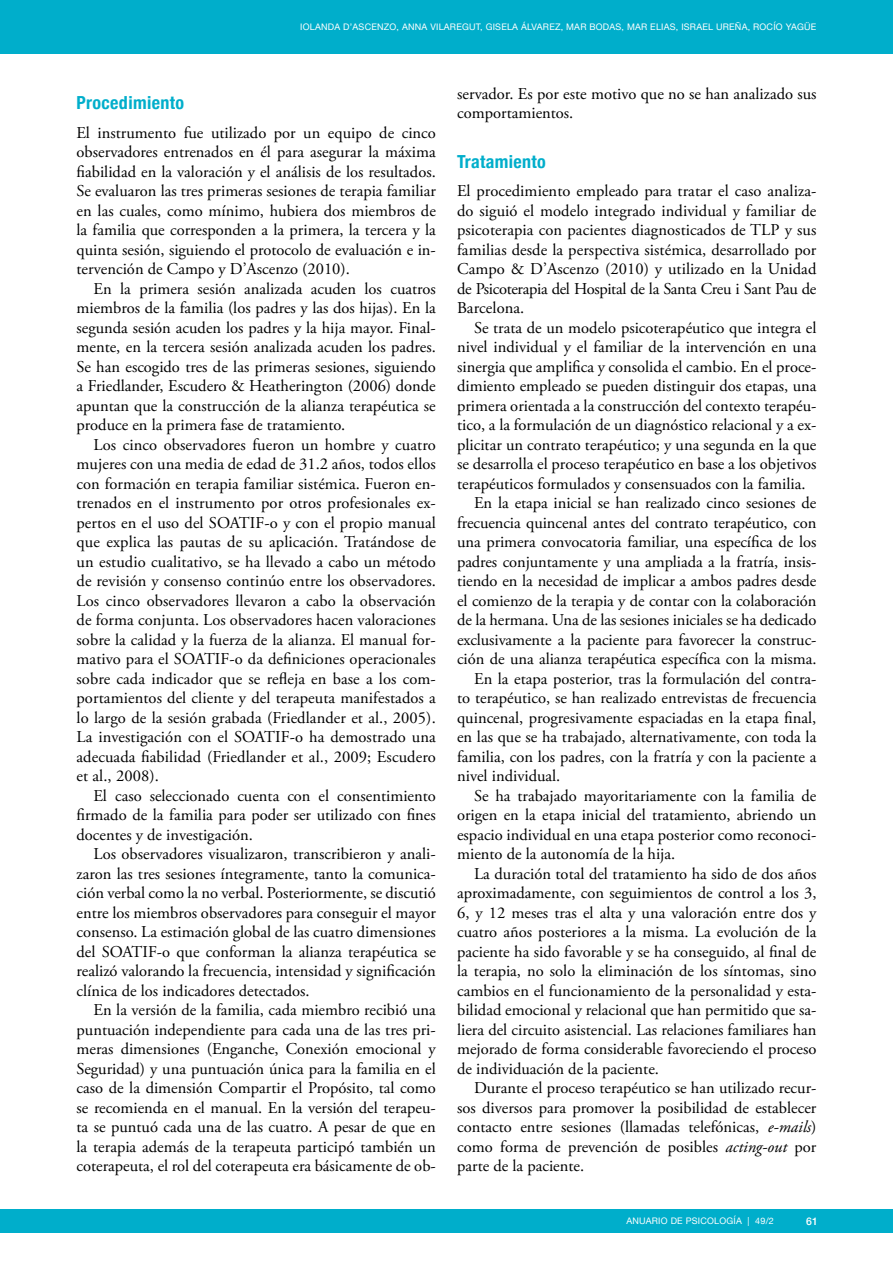
<style>
.page{position:relative;width:893px;height:1263px;background:#fff}
.page>*{position:absolute;margin:0;border:0;box-sizing:border-box;transform-origin:0 0}
.t1{font:700 condensed 18px "Helvetica Neue";letter-spacing:.02em;color:#00aecb}
.t2{font:16.5px/19.5px "Adobe Garamond Pro";color:#000;text-align:justify}
.t3{font:500 10.5px "Helvetica Neue";color:#fff}
.t4{font:9px "Helvetica Neue";letter-spacing:.025em;color:#fff}
.s1{font-style:italic}
</style>
<div class="page">
<div style="left:0;top:0;width:893px;height:54px;background:#00aecb"></div>
<div style="left:0;top:1209px;width:893px;height:23px;background:#00aecb"></div>
<p class="t4" style="left:300px;top:20px;width:518px">IOLANDA D’ASCENZO, ANNA VILAREGUT, GISELA ÁLVAREZ, MAR BODAS, MAR ELIAS, ISRAEL UREÑA, ROCÍO YAGÜE</p>
<p class="t1" style="left:77px;top:88px;width:109px">Procedimiento</p>
<p class="t2" style="left:77px;top:123px;width:361px">El instrumento fue utilizado por un equipo de cinco observadores entrenados en él para asegurar la máxima fiabilidad en la valoración y el análisis de los resultados.<br>Se evaluaron las tres primeras sesiones de terapia familiar en las cuales, como mínimo, hubiera dos miembros de la familia que corresponden a la primera, la tercera y la quinta sesión, siguiendo el protocolo de evaluación e in&shy;tervención de Campo y D’Ascenzo (2010).</p>
<p class="t2" style="left:77px;top:279px;width:361px;text-indent:17px">En la primera sesión analizada acuden los cuatros miembros de la familia (los padres y las dos hijas). En la segunda sesión acuden los padres y la hija mayor. Final&shy;mente, en la tercera sesión analizada acuden los padres.<br>Se han escogido tres de las primeras sesiones, siguiendo a Friedlander, Escudero &amp; Heatherington (2006) donde apuntan que la construcción de la alianza terapéutica se produce en la primera fase de tratamiento.</p>
<p class="t2" style="left:77px;top:435px;width:361px;text-indent:17px">Los cinco observadores fueron un hombre y cuatro mujeres con una media de edad de 31.2 años, todos ellos con formación en terapia familiar sistémica. Fueron en&shy;trenados en el instrumento por otros profesionales ex&shy;pertos en el uso del SOATIF-o y con el propio manual que explica las pautas de su aplicación. Tratándose de un estudio cualitativo, se ha llevado a cabo un método de revisión y consenso continúo entre los observadores.<br>Los cinco observadores llevaron a cabo la observación de forma conjunta. Los observadores hacen valoraciones sobre la calidad y la fuerza de la alianza. El manual for&shy;mativo para el SOATIF-o da definiciones operacionales sobre cada indicador que se refleja en base a los com&shy;portamientos del cliente y del terapeuta manifestados a lo largo de la sesión grabada (Friedlander et al., 2005).<br>La investigación con el SOATIF-o ha demostrado una adecuada fiabilidad (Friedlander et al., 2009; Escudero et al., 2008).</p>
<p class="t2" style="left:77px;top:786px;width:361px;text-indent:17px">El caso seleccionado cuenta con el consentimiento firmado de la familia para poder ser utilizado con fines docentes y de investigación.</p>
<p class="t2" style="left:77px;top:845px;width:361px;text-indent:17px">Los observadores visualizaron, transcribieron y anali&shy;zaron las tres sesiones íntegramente, tanto la comunica&shy;ción verbal como la no verbal. Posteriormente, se discutió entre los miembros observadores para conseguir el mayor consenso. La estimación global de las cuatro dimensiones del SOATIF-o que conforman la alianza terapéutica se realizó valorando la frecuencia, intensidad y significación clínica de los indicadores detectados.</p>
<p class="t2" style="left:77px;top:1001px;width:361px;text-indent:17px">En la versión de la familia, cada miembro recibió una puntuación independiente para cada una de las tres pri&shy;meras dimensiones (Enganche, Conexión emocional y Seguridad) y una puntuación única para la familia en el caso de la dimensión Compartir el Propósito, tal como se recomienda en el manual. En la versión del terapeu&shy;ta se puntuó cada una de las cuatro. A pesar de que en la terapia además de la terapeuta participó también un coterapeuta, el rol del coterapeuta era básicamente de ob-</p>
<p class="t2" style="left:457px;top:84px;width:361px">servador. Es por este motivo que no se han analizado sus comportamientos.</p>
<p class="t1" style="left:457px;top:146px;width:90px">Tratamiento</p>
<p class="t2" style="left:457px;top:182px;width:361px">El procedimiento empleado para tratar el caso analiza&shy;do siguió el modelo integrado individual y familiar de psicoterapia con pacientes diagnosticados de TLP y sus familias desde la perspectiva sistémica, desarrollado por Campo &amp; D’Ascenzo (2010) y utilizado en la Unidad de Psicoterapia del Hospital de la Santa Creu i Sant Pau de Barcelona.</p>
<p class="t2" style="left:474px;top:318px;width:344px">Se trata de un modelo psicoterapéutico que integra el</p>
<p class="t2" style="left:457px;top:338px;width:361px">nivel individual y el familiar de la intervención en una</p>
<p class="t2" style="left:457px;top:357px;width:361px">sinergia que amplifica y consolida el cambio. En el proce-</p>
<p class="t2" style="left:457px;top:377px;width:361px">dimiento empleado se pueden distinguir dos etapas, una</p>
<p class="t2" style="left:457px;top:396px;width:361px">primera orientada a la construcción del contexto terapéu-</p>
<p class="t2" style="left:457px;top:416px;width:361px">tico, a la formulación de un diagnóstico relacional y a ex-</p>
<p class="t2" style="left:457px;top:435px;width:361px">plicitar un contrato terapéutico; y una segunda en la que</p>
<p class="t2" style="left:457px;top:455px;width:361px">se desarrolla el proceso terapéutico en base a los objetivos</p>
<p class="t2" style="left:457px;top:474px;width:350px">terapéuticos formulados y consensuados con la familia.</p>
<p class="t2" style="left:474px;top:494px;width:344px">En la etapa inicial se han realizado cinco sesiones de</p>
<p class="t2" style="left:457px;top:513px;width:361px">frecuencia quincenal antes del contrato terapéutico, con</p>
<p class="t2" style="left:457px;top:533px;width:361px">una primera convocatoria familiar, una específica de los</p>
<p class="t2" style="left:457px;top:552px;width:361px">padres conjuntamente y una ampliada a la fratría, insis-</p>
<p class="t2" style="left:457px;top:572px;width:361px">tiendo en la necesidad de implicar a ambos padres desde</p>
<p class="t2" style="left:457px;top:591px;width:361px">el comienzo de la terapia y de contar con la colaboración</p>
<p class="t2" style="left:457px;top:611px;width:361px">de la hermana. Una de las sesiones iniciales se ha dedicado</p>
<p class="t2" style="left:457px;top:630px;width:361px">exclusivamente a la paciente para favorecer la construc-</p>
<p class="t2" style="left:457px;top:650px;width:361px">ción de una alianza terapéutica específica con la misma.</p>
<p class="t2" style="left:474px;top:669px;width:344px">En la etapa posterior, tras la formulación del contra-</p>
<p class="t2" style="left:457px;top:689px;width:361px">to terapéutico, se han realizado entrevistas de frecuencia</p>
<p class="t2" style="left:457px;top:708px;width:361px">quincenal, progresivamente espaciadas en la etapa final,</p>
<p class="t2" style="left:457px;top:728px;width:361px">en las que se ha trabajado, alternativamente, con toda la</p>
<p class="t2" style="left:457px;top:747px;width:361px">familia, con los padres, con la fratría y con la paciente a</p>
<p class="t2" style="left:457px;top:767px;width:105px">nivel individual.</p>
<p class="t2" style="left:474px;top:786px;width:344px">Se ha trabajado mayoritariamente con la familia de</p>
<p class="t2" style="left:457px;top:806px;width:361px">origen en la etapa inicial del tratamiento, abriendo un</p>
<p class="t2" style="left:457px;top:825px;width:361px">espacio individual en una etapa posterior como reconoci-</p>
<p class="t2" style="left:457px;top:845px;width:220px">miento de la autonomía de la hija.</p>
<p class="t2" style="left:474px;top:864px;width:344px">La duración total del tratamiento ha sido de dos años</p>
<p class="t2" style="left:457px;top:884px;width:361px">aproximadamente, con seguimientos de control a los 3,</p>
<p class="t2" style="left:457px;top:903px;width:361px">6, y 12 meses tras el alta y una valoración entre dos y</p>
<p class="t2" style="left:457px;top:923px;width:361px">cuatro años posteriores a la misma. La evolución de la</p>
<p class="t2" style="left:457px;top:942px;width:361px">paciente ha sido favorable y se ha conseguido, al final de</p>
<p class="t2" style="left:457px;top:962px;width:361px">la terapia, no solo la eliminación de los síntomas, sino</p>
<p class="t2" style="left:457px;top:981px;width:361px">cambios en el funcionamiento de la personalidad y esta-</p>
<p class="t2" style="left:457px;top:1001px;width:361px">bilidad emocional y relacional que han permitido que sa-</p>
<p class="t2" style="left:457px;top:1020px;width:361px">liera del circuito asistencial. Las relaciones familiares han</p>
<p class="t2" style="left:457px;top:1040px;width:361px">mejorado de forma considerable favoreciendo el proceso</p>
<p class="t2" style="left:457px;top:1059px;width:203px">de individuación de la paciente.</p>
<p class="t2" style="left:474px;top:1079px;width:344px">Durante el proceso terapéutico se han utilizado recur-</p>
<p class="t2" style="left:457px;top:1098px;width:361px">sos diversos para promover la posibilidad de establecer</p>
<p class="t2" style="left:457px;top:1118px;width:361px">contacto entre sesiones (llamadas telefónicas, <span class="s1">e-mails</span>)</p>
<p class="t2" style="left:457px;top:1137px;width:361px">como forma de prevención de posibles <span class="s1">acting-out</span> por</p>
<p class="t2" style="left:457px;top:1157px;width:129px">parte de la paciente.</p>
<p class="t4" style="left:626px;top:1214px;width:149px">ANUARIO DE PSICOLOGÍA | 49/2</p>
<p class="t3" style="left:806px;top:1212px;width:13px">61</p>
</div>
